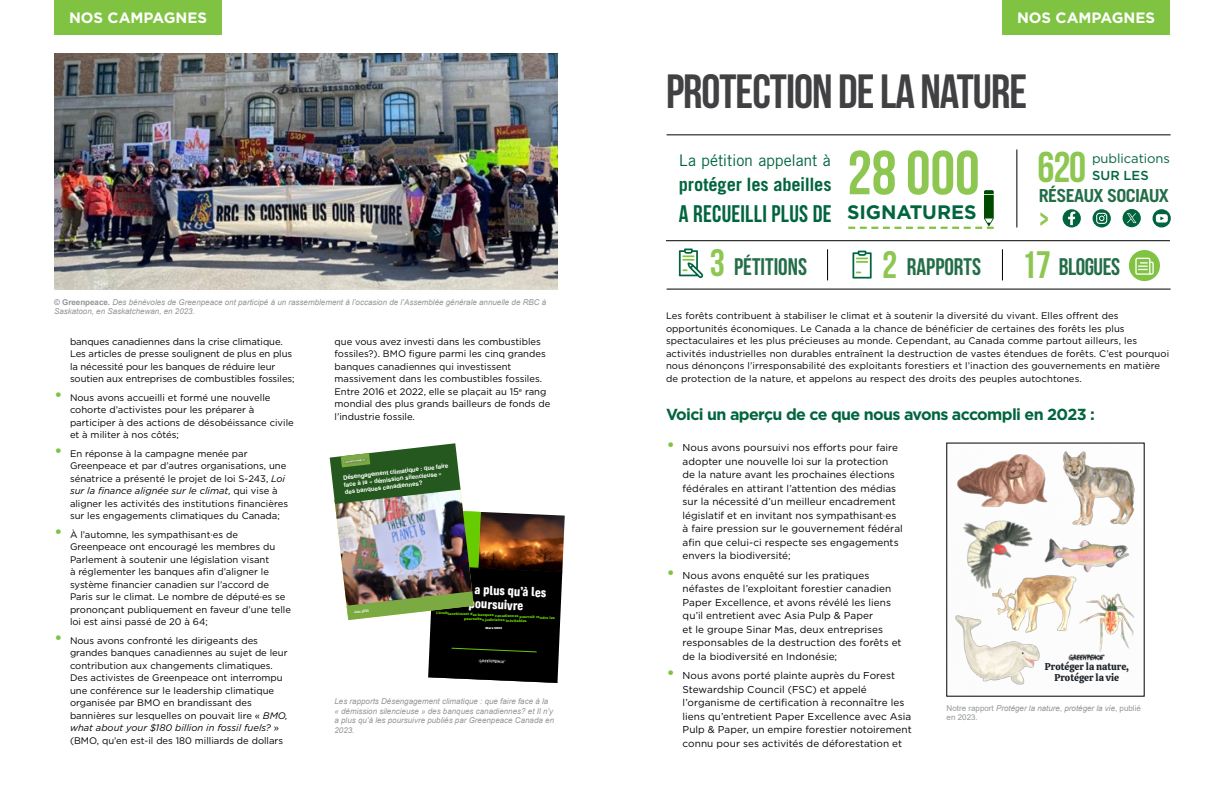
<style>
.page{position:relative;width:1224px;height:792px;background:#fff}
.page>*{position:absolute;margin:0;border:0;box-sizing:border-box;transform-origin:0 0}
.t1{font:700 62px "Bebas Neue";color:#8dc751}
.t2{font:48px "Bebas Neue";letter-spacing:-.02em;color:#414042}
.t3{font:43px "Bebas Neue";color:#8dc751}
.t4{font:38.2px "Bebas Neue";color:#8dc751}
.t5{font:24px "Bebas Neue";color:#236e48}
.t6{font:700 24px "Bebas Neue";letter-spacing:.01em;color:#00653e}
.t7{font:24px "Bebas Neue";letter-spacing:-.02em;color:#236e48}
.t8{font:700 19.5px "Gotham";letter-spacing:-.01em;color:#00653e}
.t9{font:700 18.4px "Trade Gothic LT Std";letter-spacing:-.01em;color:#00653e}
.t10{font:700 18px "Trade Gothic LT Std";letter-spacing:-.04em;color:#236e48}
.t11{font:700 16px "Gotham";letter-spacing:-.04em;color:#00653e}
.t12{font:16px "Trade Gothic LT Std";letter-spacing:-.01em;color:#00653e}
.t13{font:700 15px "Gotham";color:#fff}
.t14{font:13px "Gotham";letter-spacing:-.005em;color:#00653e}
.t15{font:500 13px "Gotham";letter-spacing:.005em;color:#00653e}
.t16{font:700 11.8px/14.2px "Greenpeace Sans";color:#fff;text-align:center}
.t17{font:10px/13.5px "Gotham";letter-spacing:.005em;color:#000}
.t18{font:9.9px/10.8px "Calistoga";color:#1e252a;text-align:center}
.t19{font:9.5px/12.5px "Gotham";color:#000}
.t20{font:italic 8px/9.6px "Arial";color:#939598}
.t21{font:700 6px/7.2px "Helvetica";color:#fff}
.t22{font:800 3.8px/4.6px "Work Sans";color:#6c0;text-align:center}
.t23{font:700 3.3px "Helvetica";color:#fff}
.t24{font:800 3.2px "Work Sans";color:#fff}
.s1{font-weight:700;font-style:normal}
.s2{font-size:18px;color:#80c342}
.s3{font-style:italic}
.s4{font-size:38.2px;color:#8dc751}
.s5{font-style:normal}
</style>
<div class="page">
<img style="left:330px;top:443px;width:235px;height:240px">
<img style="left:344px;top:458px;width:24px;height:7px">
<img style="left:1069px;top:654px;width:34px;height:7px">
<img style="left:1044px;top:581px;width:32px;height:50px">
<img style="left:1072px;top:585px;width:63px;height:73px">
<img style="left:963px;top:520px;width:81px;height:77px">
<img style="left:957px;top:454px;width:90px;height:53px">
<img style="left:1042px;top:529px;width:88px;height:52px">
<img style="left:1047px;top:451px;width:88px;height:81px">
<img style="left:955px;top:597px;width:94px;height:88px">
<hr style="left:667px;top:289px;width:504px;height:1px;background:#000">
<img style="left:54px;top:53px;width:504px;height:237px">
<div style="left:54px;top:0;width:168px;height:35px;background:#80c342"></div>
<div style="left:1002px;top:0;width:168px;height:35px;background:#80c342"></div>
<svg style="left:1040px;top:212px;width:8px;height:14px"></svg>
<hr style="left:667px;top:134px;width:504px;height:1px;background:#000">
<hr style="left:1016px;top:149px;width:1px;height:78px;background:#000">
<svg style="left:1153px;top:209px;width:18px;height:18px"></svg>
<svg style="left:1093px;top:209px;width:18px;height:18px"></svg>
<svg style="left:1063px;top:209px;width:18px;height:18px"></svg>
<svg style="left:1123px;top:209px;width:18px;height:18px"></svg>
<div style="left:1129px;top:250px;width:31px;height:31px;background:#80c342;border-radius:50%"></div>
<svg style="left:1135px;top:258px;width:19px;height:17px"></svg>
<svg style="left:848px;top:190px;width:146px;height:39px"></svg>
<hr style="left:827px;top:249px;width:1px;height:31px;background:#000">
<hr style="left:1002px;top:249px;width:1px;height:31px;background:#000">
<svg style="left:679px;top:249px;width:25px;height:29px"></svg>
<hr style="left:666px;top:240px;width:504px;height:1px;background:#000">
<svg style="left:853px;top:251px;width:19px;height:28px"></svg>
<h3 class="t13" style="left:69px;top:8px;width:139px">NOS CAMPAGNES</h3>
<h3 class="t13" style="left:1017px;top:8px;width:139px">NOS CAMPAGNES</h3>
<h2 class="t2" style="left:666px;top:65px;width:363px">PROTECTION DE LA NATURE</h2>
<h3 class="t12" style="left:679px;top:151px;width:153px">La pétition appelant à</h3>
<h3 class="t9" style="left:679px;top:173px;width:154px">protéger les abeilles</h3>
<h3 class="t6" style="left:679px;top:200px;width:154px">A RECUEILLI PLUS DE</h3>
<h1 class="t1" style="left:847px;top:139px;width:134px">28 000</h1>
<h3 class="t8" style="left:847px;top:199px;width:131px">SIGNATURES</h3>
<h3 class="t3" style="left:1037px;top:143px;width:50px">620</h3>
<h3 class="t14" style="left:1092px;top:150px;width:79px">publications</h3>
<h3 class="t15" style="left:1092px;top:167px;width:58px">SUR LES</h3>
<h3 class="t10" style="left:1039px;top:185px;width:131px">RÉSEAUX SOCIAUX</h3>
<p class="t20" style="left:54px;top:297px;width:494px"><span class="s1">© Greenpeace.</span> Des bénévoles de Greenpeace ont participé à un rassemblement à l’occasion de l’Assemblée générale annuelle de RBC à<br>Saskatoon, en Saskatchewan, en 2023.</p>
<p class="t19" style="left:70px;top:335px;width:226px">banques canadiennes dans la crise climatique.<br>Les articles de presse soulignent de plus en plus la nécessité pour les banques de réduire leur soutien aux entreprises de combustibles fossiles;</p>
<p class="t19" style="left:70px;top:391px;width:225px;text-indent:-16px"><span class="s2">•</span> Nous avons accueilli et formé une nouvelle cohorte d’activistes pour les préparer à participer à des actions de désobéissance civile et à militer à nos côtés;</p>
<p class="t19" style="left:70px;top:447px;width:220px;text-indent:-16px"><span class="s2">•</span> En réponse à la campagne menée par Greenpeace et par d’autres organisations, une sénatrice a présenté le projet de loi S-243, <span class="s3">Loi sur la finance alignée sur le climat</span>, qui vise à aligner les activités des institutions financières sur les engagements climatiques du Canada;</p>
<p class="t19" style="left:70px;top:528px;width:223px;text-indent:-16px"><span class="s2">•</span> À l’automne, les sympathisant·es de Greenpeace ont encouragé les membres du Parlement à soutenir une législation visant<br>à réglementer les banques afin d’aligner le système financier canadien sur l’accord de Paris sur le climat. Le nombre de député·es se prononçant publiquement en faveur d’une telle loi est ainsi passé de 20 à 64;</p>
<p class="t19" style="left:70px;top:634px;width:219px;text-indent:-16px"><span class="s2">•</span> Nous avons confronté les dirigeants des grandes banques canadiennes au sujet de leur contribution aux changements climatiques.<br>Des activistes de Greenpeace ont interrompu une conférence sur le leadership climatique organisée par BMO en brandissant des bannières sur lesquelles on pouvait lire « <span class="s3">BMO, what about your $180 billion in fossil fuels?</span> » (BMO, qu’en est-il des 180 milliards de dollars</p>
<p class="t19" style="left:335px;top:335px;width:217px">que vous avez investi dans les combustibles fossiles?). BMO figure parmi les cinq grandes banques canadiennes qui investissent massivement dans les combustibles fossiles.<br>Entre 2016 et 2022, elle se plaçait au 15<sup>e</sup> rang mondial des plus grands bailleurs de fonds de l’industrie fossile.</p>
<p class="t21" style="left:343px;top:474px;width:107px;rotate:-6deg">Désengagement climatique : que faire face à la « démission silencieuse » des banques canadiennes?</p>
<p class="t23" style="left:354px;top:610px;width:16px;rotate:-7deg">Juin 2023</p>
<p class="t16" style="left:448px;top:580px;width:101px;rotate:3deg">Il n’y a plus qu’à les poursuivre</p>
<p class="t22" style="left:436px;top:610px;width:121px;rotate:3deg">L’écoblanchiment des banques canadiennes pourrait rendre les poursuites judiciaires inévitables</p>
<p class="t24" style="left:486px;top:626px;width:18px;rotate:3deg">Mars 2023</p>
<p class="t20" style="left:334px;top:696px;width:221px">Les rapports Désengagement climatique : que faire face à la « démission silencieuse » des banques canadiennes? et Il n’y a plus qu’à les poursuivre publiés par Greenpeace Canada en 2023.</p>
<h3 class="t5" style="left:710px;top:254px;width:99px"><span class="s4">3</span> PÉTITIONS</h3>
<h3 class="t5" style="left:882px;top:254px;width:101px"><span class="s4">2</span> RAPPORTS</h3>
<h3 class="t7" style="left:1059px;top:254px;width:63px">BLOGUES</h3>
<h3 class="t4" style="left:1021px;top:244px;width:31px">17</h3>
<p class="t19" style="left:666px;top:310px;width:505px">Les forêts contribuent à stabiliser le climat et à soutenir la diversité du vivant. Elles offrent des opportunités économiques. Le Canada a la chance de bénéficier de certaines des forêts les plus spectaculaires et les plus précieuses au monde. Cependant, au Canada comme partout ailleurs, les activités industrielles non durables entraînent la destruction de vastes étendues de forêts. C’est pourquoi nous dénonçons l’irresponsabilité des exploitants forestiers et l’inaction des gouvernements en matière de protection de la nature, et appelons au respect des droits des peuples autochtones.</p>
<h3 class="t11" style="left:666px;top:404px;width:430px">Voici un aperçu de ce que nous avons accompli en 2023 :</h3>
<p class="t17" style="left:683px;top:441px;width:222px;text-indent:-16px"><span class="s2">•</span> Nous avons poursuivi nos efforts pour faire adopter une nouvelle loi sur la protection de la nature avant les prochaines élections fédérales en attirant l’attention des médias sur la nécessité d’un meilleur encadrement législatif et en invitant nos sympathisant·es à faire pression sur le gouvernement fédéral afin que celui-ci respecte ses engagements envers la biodiversité;</p>
<p class="t17" style="left:683px;top:568px;width:221px;text-indent:-16px"><span class="s2">•</span> Nous avons enquêté sur les pratiques néfastes de l’exploitant forestier canadien Paper Excellence, et avons révélé les liens qu’il entretient avec Asia Pulp &amp; Paper<br>et le groupe Sinar Mas, deux entreprises responsables de la destruction des forêts et de la biodiversité en Indonésie;</p>
<p class="t17" style="left:683px;top:669px;width:231px;text-indent:-16px"><span class="s2">•</span> Nous avons porté plainte auprès du Forest Stewardship Council (FSC) et appelé l’organisme de certification à reconnaître les liens qu’entretient Paper Excellence avec Asia Pulp &amp; Paper, un empire forestier notoirement connu pour ses activités de déforestation et</p>
<p class="t18" style="left:1045px;top:661px;width:85px">Protéger la nature,<br>Protéger la vie</p>
<p class="t20" style="left:947px;top:703px;width:196px"><span class="s5">Notre rapport</span> Protéger la nature, protéger la vie<span class="s5">, publié en 2023.</span></p>
</div>
